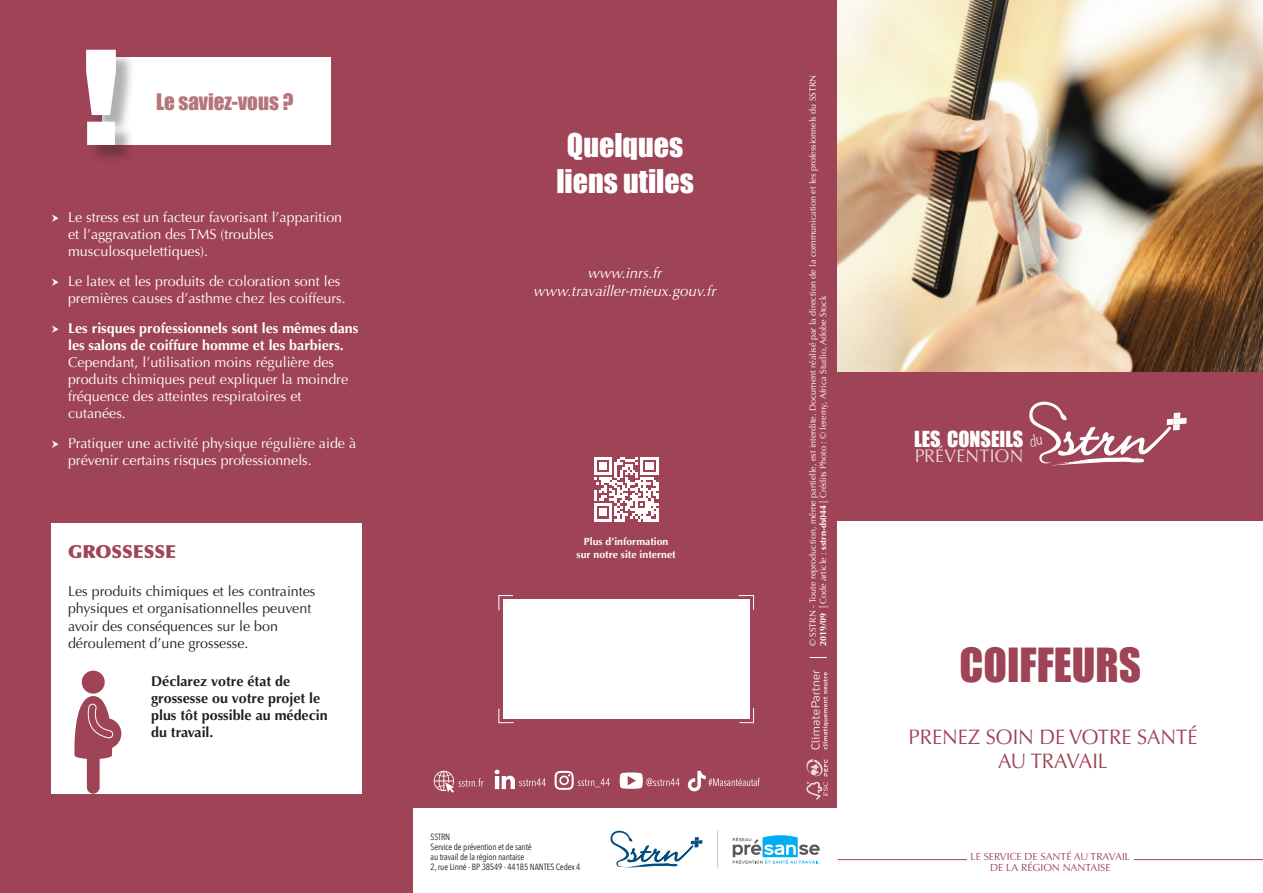
<style>
.page{position:relative;width:1263px;height:893px;background:#fff}
.page>*{position:absolute;margin:0;border:0;box-sizing:border-box;transform-origin:0 0}
.t1{font:43.2px "Impact";color:#9f4357}
.t2{font:30px/36px "Impact";color:#fff;text-align:center}
.t3{font:21px/24px "Optima";color:#9f4357;text-align:center;scale:.96 1}
.t4{font:21px "Impact";color:#b6747b}
.t5{font:20.25px "Impact";color:#fff}
.t6{font:18.3px "Optima";letter-spacing:.02em;color:#fff;scale:.96 1}
.t7{font:900 18px "Optima";color:#9f4357}
.t8{font:italic 15px/18px "Optima";color:#fff;text-align:center}
.t9{font:14.25px/17.1px "Optima";color:#fff}
.t10{font:14.25px/17.1px "Optima";color:#231f20}
.t11{font:700 14.25px/17.1px "Optima";color:#fff}
.t12{font:700 14.25px/17.1px "Optima";color:#231f20}
.t13{font:700 10.5px/12.6px "Optima";color:#fff;text-align:center}
.t14{font:10.35px/11.1px "Optima";color:#9f4357;text-align:center}
.t15{font:9px/10.5px "Optima";color:#fff}
.t16{font:9px/9.8px "Avenir Next Condensed";letter-spacing:-.01em;color:#231f20}
.s1{font-weight:700}
.s2{font-family:"Avenir Next Condensed";font-size:9.75px}
</style>
<div class="page">
<div style="left:0;top:0;width:838px;height:808px;background:#9f4357"></div>
<hr style="left:838px;top:859px;width:129px;height:1px;background:#9f4357">
<hr style="left:1134px;top:859px;width:129px;height:1px;background:#9f4357">
<img style="left:838px;top:0;width:425px;height:372px">
<div style="left:838px;top:372px;width:425px;height:149px;background:#9f4357"></div>
<div style="left:0;top:791px;width:412px;height:102px;background:#9f4357"></div>
<svg style="left:555px;top:771px;width:55px;height:19px"></svg>
<svg style="left:495px;top:770px;width:51px;height:19px"></svg>
<svg style="left:620px;top:772px;width:60px;height:17px"></svg>
<svg style="left:688px;top:771px;width:72px;height:20px"></svg>
<svg style="left:434px;top:771px;width:49px;height:22px"></svg>
<div style="left:102px;top:58px;width:229px;height:87px;background:#fff"></div>
<div style="left:88px;top:52px;width:47px;height:112px;background:#231f20;opacity:.35"></div>
<svg style="left:86px;top:50px;width:30px;height:95px"></svg>
<div style="left:51px;top:524px;width:310px;height:270px;background:#fff"></div>
<svg style="left:806px;top:758px;width:22px;height:41px"></svg>
<svg style="left:810px;top:657px;width:17px;height:1px"></svg>
<svg style="left:811px;top:670px;width:17px;height:79px"></svg>
<div style="left:503px;top:600px;width:246px;height:119px;background:#fff"></div>
<svg style="left:498px;top:595px;width:15px;height:16px"></svg>
<svg style="left:738px;top:595px;width:16px;height:15px"></svg>
<svg style="left:739px;top:708px;width:15px;height:15px"></svg>
<svg style="left:498px;top:708px;width:16px;height:15px"></svg>
<svg style="left:610px;top:830px;width:92px;height:38px"></svg>
<svg style="left:733px;top:835px;width:87px;height:29px"></svg>
<hr style="left:717px;top:831px;width:1px;height:37px;background:#c7c8ca">
<svg style="left:594px;top:457px;width:64px;height:64px"></svg>
<svg style="left:74px;top:670px;width:47px;height:124px"></svg>
<svg style="left:1029px;top:401px;width:158px;height:65px"></svg>
<h3 class="t4" style="left:156px;top:85px;width:139px">Le saviez-vous ?</h3>
<p class="t9" style="left:68px;top:208px;width:276px">Le stress est un facteur favorisant l’apparition et l’aggravation des TMS (troubles musculosquelettiques).</p>
<p class="t9" style="left:68px;top:272px;width:279px">Le latex et les produits de coloration sont les premières causes d’asthme chez les coiffeurs.</p>
<p class="t11" style="left:68px;top:319px;width:292px">Les risques professionnels sont les mêmes dans les salons de coiffure homme et les barbiers.</p>
<p class="t9" style="left:68px;top:354px;width:282px">Cependant, l’utilisation moins régulière des produits chimiques peut expliquer la moindre fréquence des atteintes respiratoires et cutanées.</p>
<p class="t9" style="left:68px;top:435px;width:290px">Pratiquer une activité physique régulière aide à prévenir certains risques professionnels.</p>
<p class="t7" style="left:68px;top:541px;width:110px">GROSSESSE</p>
<p class="t10" style="left:68px;top:583px;width:249px">Les produits chimiques et les contraintes physiques et organisationnelles peuvent avoir des conséquences sur le bon déroulement d’une grossesse.</p>
<p class="t12" style="left:151px;top:673px;width:178px">Déclarez votre état de grossesse ou votre projet le plus tôt possible au médecin du travail.</p>
<h2 class="t2" style="left:556px;top:127px;width:139px">Quelques liens utiles</h2>
<p class="t8" style="left:534px;top:264px;width:184px">www.inrs.fr www.travailler-mieux.gouv.fr</p>
<p class="t13" style="left:577px;top:535px;width:101px">Plus d’information sur notre site internet</p>
<p class="t16" style="left:431px;top:832px;width:151px">SSTRN<br>Service de prévention et de santé<br>au travail de la région nantaise<br>2, rue Linné - BP 38549 - 44185 NANTES Cedex 4</p>
<p class="t15" style="left:807px;top:646px;width:573px;rotate:-90deg">© SSTRN - Toute reproduction, même partielle, est interdite. Document réalisé par la direction de la communication et les professionnels du SSTRN<br><span class="s1">2019/09</span> <span class="s2">|</span> Code article : <span class="s1">sstrn-ds044</span> <span class="s2">|</span> Crédits Photo : © leremy, Africa Studio, Adobe Stock</p>
<h3 class="t5" style="left:914px;top:423px;width:111px">LES CONSEILS</h3>
<p class="t6" style="left:914px;top:446px;width:115px">PRÉVENTION</p>
<h1 class="t1" style="left:959px;top:632px;width:183px">COIFFEURS</h1>
<h3 class="t3" style="left:908px;top:725px;width:303px">PRENEZ SOIN DE VOTRE SANTÉ<br>AU TRAVAIL</h3>
<p class="t14" style="left:971px;top:851px;width:161px">LE SERVICE DE SANTÉ AU TRAVAIL<br>DE LA RÉGION NANTAISE</p>
</div>
